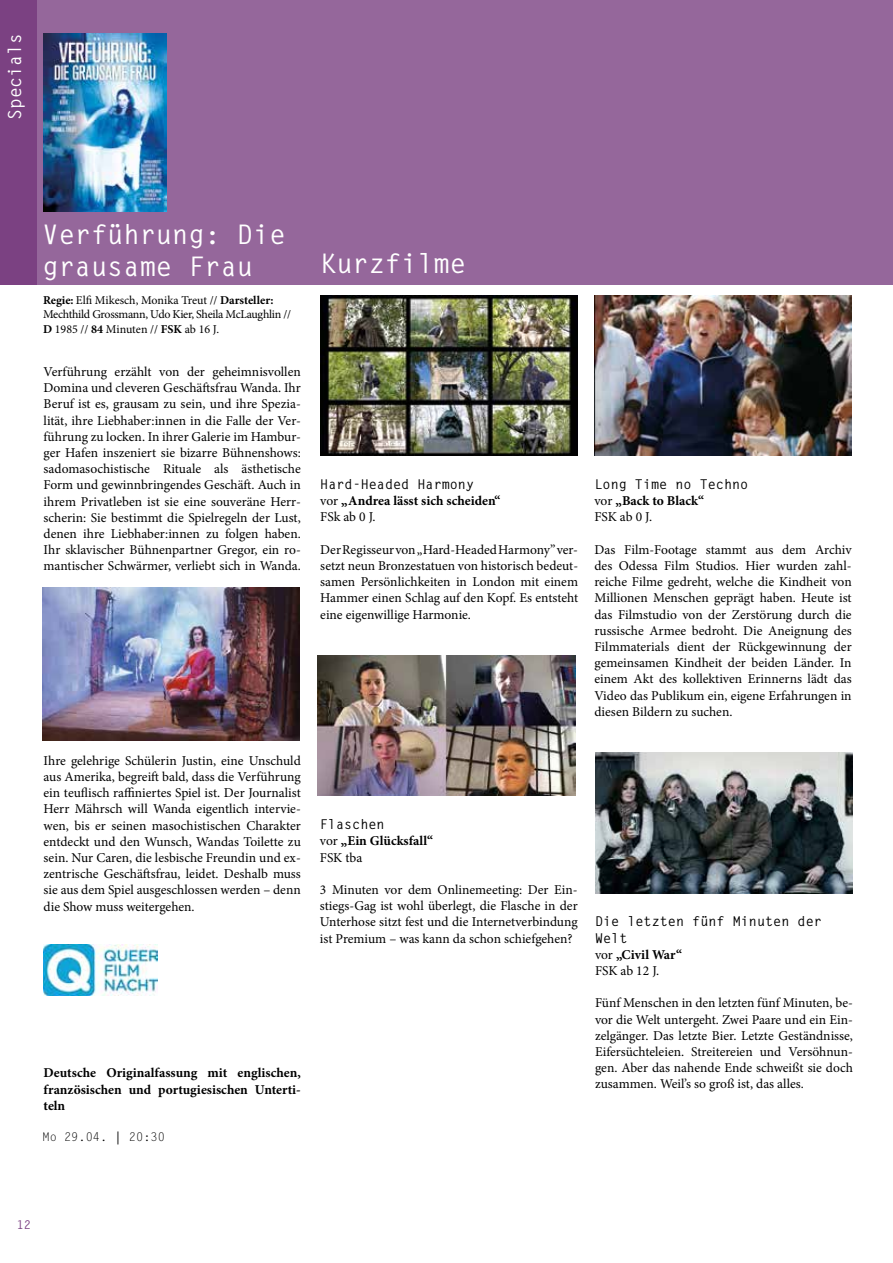
<style>
.page{position:relative;width:893px;height:1263px;background:#fff}
.page>*{position:absolute;margin:0;border:0;box-sizing:border-box;transform-origin:0 0}
.t1{font:700 27px/32.4px "Letter Gothic Std";color:#fff}
.t2{font:700 18px "Letter Gothic Std";color:#fff}
.t3{font:13.5px/16.2px "Minion Pro";color:#000;text-align:justify}
.t4{font:700 13.5px/16.2px "Minion Pro";color:#000}
.t5{font:700 13.5px/16.2px "Letter Gothic Std";color:#000}
.t6{font:12px/14.4px "Minion Pro";letter-spacing:-.02em;color:#000}
.t7{font:12px "Letter Gothic Std";color:#000}
.t8{font:700 12px "Letter Gothic Std";color:#7b4182}
.s1{font-weight:700}
.s2{font-weight:400}
</style>
<div class="page">
<div style="left:37px;top:0;width:856px;height:285px;background:#95679b"></div>
<div style="left:0;top:0;width:37px;height:285px;background:#7b4182"></div>
<img style="left:43px;top:34px;width:123px;height:178px">
<img style="left:43px;top:588px;width:257px;height:152px">
<img style="left:44px;top:944px;width:113px;height:51px">
<img style="left:318px;top:655px;width:257px;height:140px">
<img style="left:320px;top:295px;width:257px;height:160px">
<img style="left:595px;top:753px;width:257px;height:140px">
<img style="left:594px;top:295px;width:258px;height:160px">
<h2 class="t2" style="left:4px;top:120px;width:88px;rotate:-90deg">Specials</h2>
<h1 class="t1" style="left:43px;top:219px;width:245px">Verführung: Die grausame Frau</h1>
<p class="t6" style="left:43px;top:293px;width:250px"><span class="s1">Regie:</span> Elfi Mikesch, Monika Treut // <span class="s1">Darsteller:<br></span>Mechthild Grossmann, Udo Kier, Sheila McLaughlin //<br><span class="s1">D</span> 1985 // <span class="s1">84</span> Minuten // <span class="s1">FSK</span> ab 16 J.</p>
<p class="t3" style="left:44px;top:364px;width:259px">Verführung erzählt von der geheimnisvollen Domina und cleveren Geschäftsfrau Wanda. Ihr Beruf ist es, grausam zu sein, und ihre Spezia&shy;lität, ihre Liebhaber:innen in die Falle der Ver&shy;führung zu locken. In ihrer Galerie im Hambur&shy;ger Hafen inszeniert sie bizarre Bühnenshows: sadomasochistische Rituale als ästhetische Form und gewinnbringendes Geschäft. Auch in ihrem Privatleben ist sie eine souveräne Herr&shy;scherin: Sie bestimmt die Spielregeln der Lust, denen ihre Liebhaber:innen zu folgen haben.<br>Ihr sklavischer Bühnenpartner Gregor, ein ro&shy;mantischer Schwärmer, verliebt sich in Wanda.</p>
<p class="t3" style="left:44px;top:752px;width:259px">Ihre gelehrige Schülerin Justin, eine Unschuld aus Amerika, begreift bald, dass die Verführung ein teuflisch raffiniertes Spiel ist. Der Journalist Herr Mährsch will Wanda eigentlich intervie&shy;wen, bis er seinen masochistischen Charakter entdeckt und den Wunsch, Wandas Toilette zu sein. Nur Caren, die lesbische Freundin und ex&shy;zentrische Geschäftsfrau, leidet. Deshalb muss sie aus dem Spiel ausgeschlossen werden – denn die Show muss weitergehen.</p>
<p class="t4" style="left:44px;top:1065px;width:259px;text-align:justify">Deutsche Originalfassung mit englischen, französischen und portugiesischen Unterti&shy;teln</p>
<p class="t7" style="left:43px;top:1129px;width:124px">Mo 29.04. │ 20:30</p>
<h1 class="t1" style="left:320px;top:247px;width:147px">Kurzfilme</h1>
<p class="t5" style="left:320px;top:476px;width:155px">Hard-Headed Harmony</p>
<p class="t4" style="left:320px;top:492px;width:182px"><span class="s2">vor</span> „Andrea lässt sich scheiden“<br><span class="s2">FSk ab 0 J.</span></p>
<p class="t3" style="left:320px;top:541px;width:259px">Der Regisseur von „Hard-Headed Harmony” ver&shy;setzt neun Bronzestatuen von historisch bedeut&shy;samen Persönlichkeiten in London mit einem Hammer einen Schlag auf den Kopf. Es entsteht eine eigenwillige Harmonie.</p>
<p class="t5" style="left:594px;top:476px;width:155px">Long Time no Techno</p>
<p class="t4" style="left:594px;top:492px;width:111px"><span class="s2">vor</span> „Back to Black“<br><span class="s2">FSK ab 0 J.</span></p>
<p class="t3" style="left:594px;top:541px;width:259px">Das Film-Footage stammt aus dem Archiv des Odessa Film Studios. Hier wurden zahl&shy;reiche Filme gedreht, welche die Kindheit von Millionen Menschen geprägt haben. Heute ist das Filmstudio von der Zerstörung durch die russische Armee bedroht. Die Aneignung des Filmmaterials dient der Rückgewinnung der gemeinsamen Kindheit der beiden Länder. In einem Akt des kollektiven Erinnerns lädt das Video das Publikum ein, eigene Erfahrungen in diesen Bildern zu suchen.</p>
<p class="t5" style="left:320px;top:816px;width:66px">Flaschen</p>
<p class="t4" style="left:320px;top:833px;width:115px"><span class="s2">vor</span> „Ein Glücksfall“<br><span class="s2">FSK tba</span></p>
<p class="t3" style="left:320px;top:882px;width:259px">3 Minuten vor dem Onlinemeeting: Der Ein&shy;stiegs-Gag ist wohl überlegt, die Flasche in der Unterhose sitzt fest und die Internetverbindung ist Premium – was kann da schon schiefgehen?</p>
<p class="t5" style="left:595px;top:914px;width:228px">Die letzten fünf Minuten der<br>Welt</p>
<p class="t3" style="left:595px;top:946px;width:88px">vor <span class="s1">„Civil War“<br></span>FSK ab 12 J.</p>
<p class="t3" style="left:595px;top:995px;width:259px">Fünf Menschen in den letzten fünf Minuten, be&shy;vor die Welt untergeht. Zwei Paare und ein Ein&shy;zelgänger. Das letzte Bier. Letzte Geständnisse, Eifersüchteleien. Streitereien und Versöhnun&shy;gen. Aber das nahende Ende schweißt sie doch zusammen. Weil’s so groß ist, das alles.</p>
<p class="t8" style="left:17px;top:1217px;width:16px">12</p>
</div>
